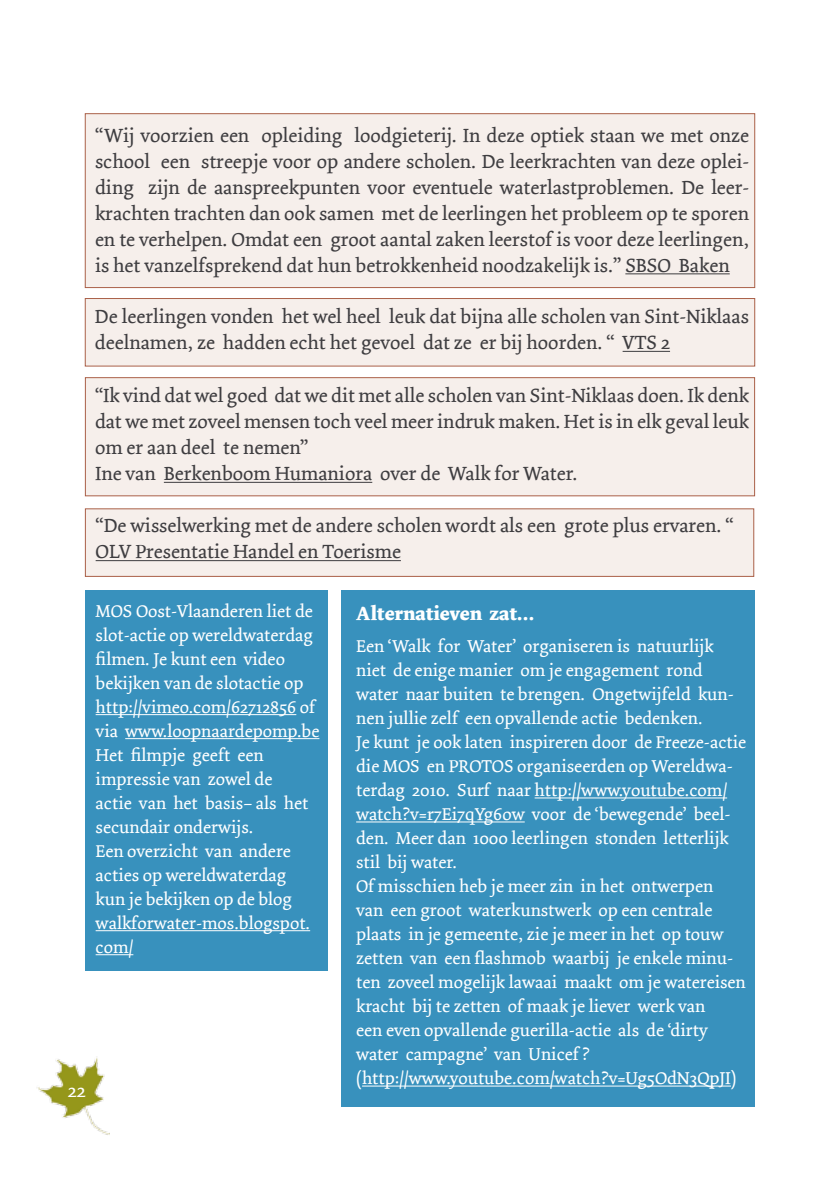
<style>
.page{position:relative;width:840px;height:1191px;background:#fff}
.page>*{position:absolute;margin:0;border:0;box-sizing:border-box;transform-origin:0 0}
.t1{font:20px/26px "Dolly";color:#3e3d40}
.t2{font:700 20px "Dolly";color:#fff}
.t3{font:20px "Dolly";color:#fff}
.t4{font:18px/24px "Dolly";color:#fff}
</style>
<div class="page">
<img style="left:37px;top:1057px;width:72px;height:78px">
<div style="left:85px;top:113px;width:669px;height:175px;background:#f6efeb;border:1px solid #aa6048"></div>
<div style="left:85px;top:508px;width:668px;height:68px;background:#f6efeb;border:1px solid #aa6048"></div>
<div style="left:85px;top:298px;width:669px;height:68px;background:#f6efeb;border:1px solid #aa6048"></div>
<div style="left:85px;top:377px;width:669px;height:119px;background:#f6efeb;border:1px solid #aa6048"></div>
<hr style="left:625px;top:273px;width:104px;height:1px;background:#3e3d40">
<hr style="left:622px;top:351px;width:47px;height:1px;background:#3e3d40">
<hr style="left:164px;top:482px;width:208px;height:1px;background:#3e3d40">
<hr style="left:96px;top:560px;width:304px;height:1px;background:#3e3d40">
<div style="left:85px;top:590px;width:242px;height:381px;background:#3891bd"></div>
<hr style="left:96px;top:714px;width:200px;height:1px;background:#fff">
<hr style="left:125px;top:738px;width:194px;height:1px;background:#fff">
<hr style="left:96px;top:930px;width:214px;height:1px;background:#fff">
<hr style="left:96px;top:954px;width:37px;height:1px;background:#fff">
<div style="left:342px;top:590px;width:412px;height:516px;background:#3891bd"></div>
<hr style="left:534px;top:797px;width:192px;height:1px;background:#fff">
<hr style="left:356px;top:821px;width:168px;height:1px;background:#fff">
<hr style="left:362px;top:1085px;width:368px;height:1px;background:#fff">
<p class="t1" style="left:95px;top:122px;width:655px;text-align:justify">“Wij voorzien een opleiding loodgieterij. In deze optiek staan we met onze school een streepje voor op andere scholen. De leerkrachten van deze oplei&shy;ding zijn de aanspreekpunten voor eventuele waterlastproblemen. De leer&shy;krachten trachten dan ook samen met de leerlingen het probleem op te sporen en te verhelpen. Omdat een groot aantal zaken leerstof is voor deze leerlingen, is het vanzelfsprekend dat hun betrokkenheid noodzakelijk is.” SBSO Baken</p>
<p class="t1" style="left:95px;top:304px;width:655px">De leerlingen vonden het wel heel leuk dat bijna alle scholen van Sint-Niklaas deelnamen, ze hadden echt het gevoel dat ze er bij hoorden. “ VTS 2</p>
<p class="t1" style="left:95px;top:383px;width:655px">“Ik vind dat wel goed dat we dit met alle scholen van Sint-Niklaas doen. Ik denk dat we met zoveel mensen toch veel meer indruk maken. Het is in elk geval leuk om er aan deel te nemen”<br>Ine van Berkenboom Humaniora over de Walk for Water.</p>
<p class="t1" style="left:96px;top:513px;width:639px">“De wisselwerking met de andere scholen wordt als een grote plus ervaren. “<br>OLV</p>
<p class="t1" style="left:135px;top:539px;width:267px">Presentatie Handel en Toerisme</p>
<p class="t3" style="left:68px;top:1079px;width:20px">22</p>
<p class="t4" style="left:96px;top:599px;width:225px">MOS Oost-Vlaanderen liet de slot-actie op wereldwaterdag filmen. Je kunt een video bekijken van de slotactie op http://vimeo.com/62712856 of via www.loopnaardepomp.be<br>Het filmpje geeft een impressie van zowel de<br>actie van het basis– als het secundair onderwijs.<br>Een overzicht van andere acties op wereldwaterdag kun je bekijken op de blog walkforwater-mos.blogspot. com/</p>
<p class="t2" style="left:356px;top:601px;width:179px">Alternatieven zat…</p>
<p class="t4" style="left:356px;top:634px;width:391px">Een ‘Walk for Water’ organiseren is natuurlijk niet de enige manier om je engagement rond water naar buiten te brengen. Ongetwijfeld kun&shy;nen jullie zelf een opvallende actie bedenken.<br>Je kunt je ook laten inspireren door de Freeze-actie die MOS en PROTO</p>
<p class="t4" style="left:356px;top:754px;width:391px;text-indent:148px">S organiseerden op Wereldwa&shy;terdag 2010. Surf naar http://www.youtube.com/ watch?v=r7Ei7qYg6ow voor de ‘bewegende’ beel&shy;den. Meer dan 1000 leerlingen stonden letterlijk stil bij water.<br>Of misschien heb je meer zin in het ontwerpen<br>van een groot waterkunstwerk op een centrale plaats in je gemeente, zie je meer in het op touw zetten van een flashmob waarbij je enkele minu&shy;ten zoveel mogelijk lawaai maakt om je watereisen kracht bij te zetten of maak je liever werk van<br>een even opvallende guerilla-actie als de ‘dirty water campagne’ van Unicef? (http://www.youtube.com/watch?v=Ug5OdN3QpJI)</p>
</div>
